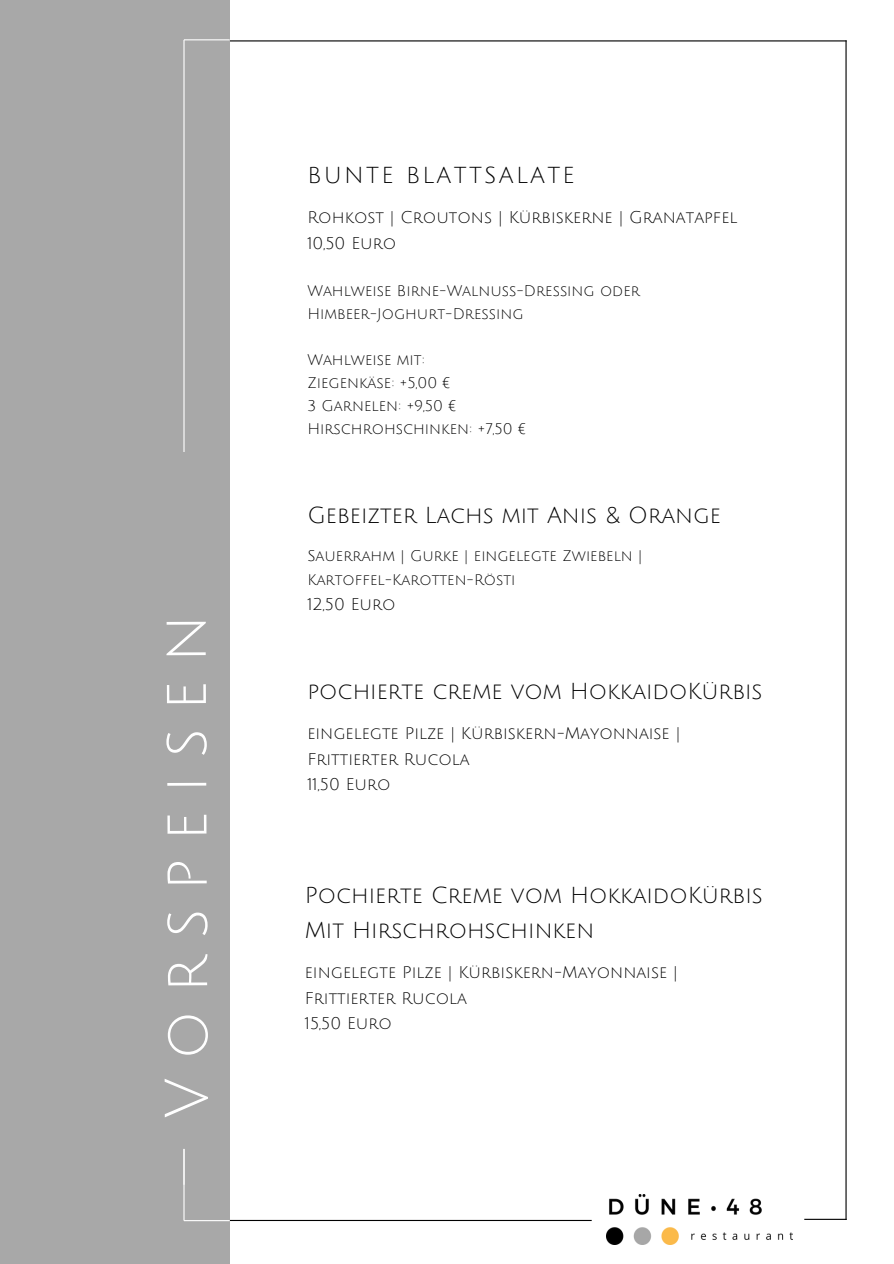
<style>
.page{position:relative;width:894px;height:1264px;background:#fff}
.page>*{position:absolute;margin:0;border:0;box-sizing:border-box;transform-origin:0 0}
.t1{font:60px "Julius Sans One";letter-spacing:.295em;color:#fff}
.t2{font:22.5px/35px "Julius Sans One";color:#000}
.t3{font:22.5px "Julius Sans One";letter-spacing:.1em;color:#000}
.t4{font:16.5px/25.7px "Julius Sans One";color:#000}
.t5{font:15px/23.1px "Julius Sans One";color:#000}
</style>
<div class="page">
<hr style="left:845px;top:40px;width:1px;height:1179px;background:#000">
<hr style="left:183px;top:1219px;width:408px;height:1px;background:#000">
<hr style="left:183px;top:40px;width:663px;height:1px;background:#000">
<img style="left:606px;top:1194px;width:186px;height:50px">
<hr style="left:804px;top:1218px;width:42px;height:1px;background:#000">
<div style="left:0;top:0;width:229px;height:1263px;background:#a8a8a8"></div>
<hr style="left:183px;top:40px;width:1px;height:1144px;background:#fff">
<div style="left:0;top:452px;width:229px;height:696px;background:#a8a8a8"></div>
<hr style="left:183px;top:1148px;width:1px;height:72px;background:#fff">
<hr style="left:184px;top:1219px;width:45px;height:2px;background:#fff">
<hr style="left:184px;top:39px;width:45px;height:1px;background:#fff">
<h1 class="t1" style="left:155px;top:1118px;width:505px;rotate:-90deg">Vorspeisen</h1>
<h2 class="t3" style="left:307px;top:163px;width:269px">BUNTE BLATTSALATE</h2>
<p class="t4" style="left:307px;top:205px;width:431px">Rohkost | Croutons | Kürbiskerne | Granatapfel<br>10,50 Euro</p>
<p class="t5" style="left:307px;top:279px;width:334px">Wahlweise Birne-Walnuss-Dressing oder<br>Himbeer-Joghurt-Dressing</p>
<p class="t5" style="left:307px;top:348px;width:220px">Wahlweise mit:<br>Ziegenkäse: +5,00 €<br>3 Garnelen: +9,50 €<br>Hirschrohschinken: +7,50 €</p>
<h3 class="t2" style="left:307px;top:498px;width:415px">Gebeizter Lachs mit Anis &amp; Orange</h3>
<p class="t5" style="left:307px;top:545px;width:336px">Sauerrahm | Gurke | eingelegte Zwiebeln |</p>
<p class="t5" style="left:307px;top:568px;width:209px">Kartoffel-Karotten-Rösti</p>
<p class="t4" style="left:307px;top:591px;width:90px">12,50 Euro</p>
<h3 class="t2" style="left:307px;top:674px;width:456px">pochierte creme vom HokkaidoKürbis</h3>
<p class="t4" style="left:307px;top:721px;width:374px">eingelegte Pilze | Kürbiskern-Mayonnaise |</p>
<p class="t4" style="left:307px;top:746px;width:164px">Frittierter Rucola</p>
<p class="t4" style="left:307px;top:772px;width:85px">11,50 Euro</p>
<p class="t2" style="left:305px;top:878px;width:459px">Pochierte Creme vom HokkaidoKürbis<br>Mit Hirschrohschinken</p>
<p class="t4" style="left:305px;top:960px;width:374px">eingelegte Pilze | Kürbiskern-Mayonnaise |</p>
<p class="t4" style="left:305px;top:985px;width:164px">Frittierter Rucola</p>
<p class="t4" style="left:305px;top:1011px;width:89px">15,50 Euro</p>
</div>
